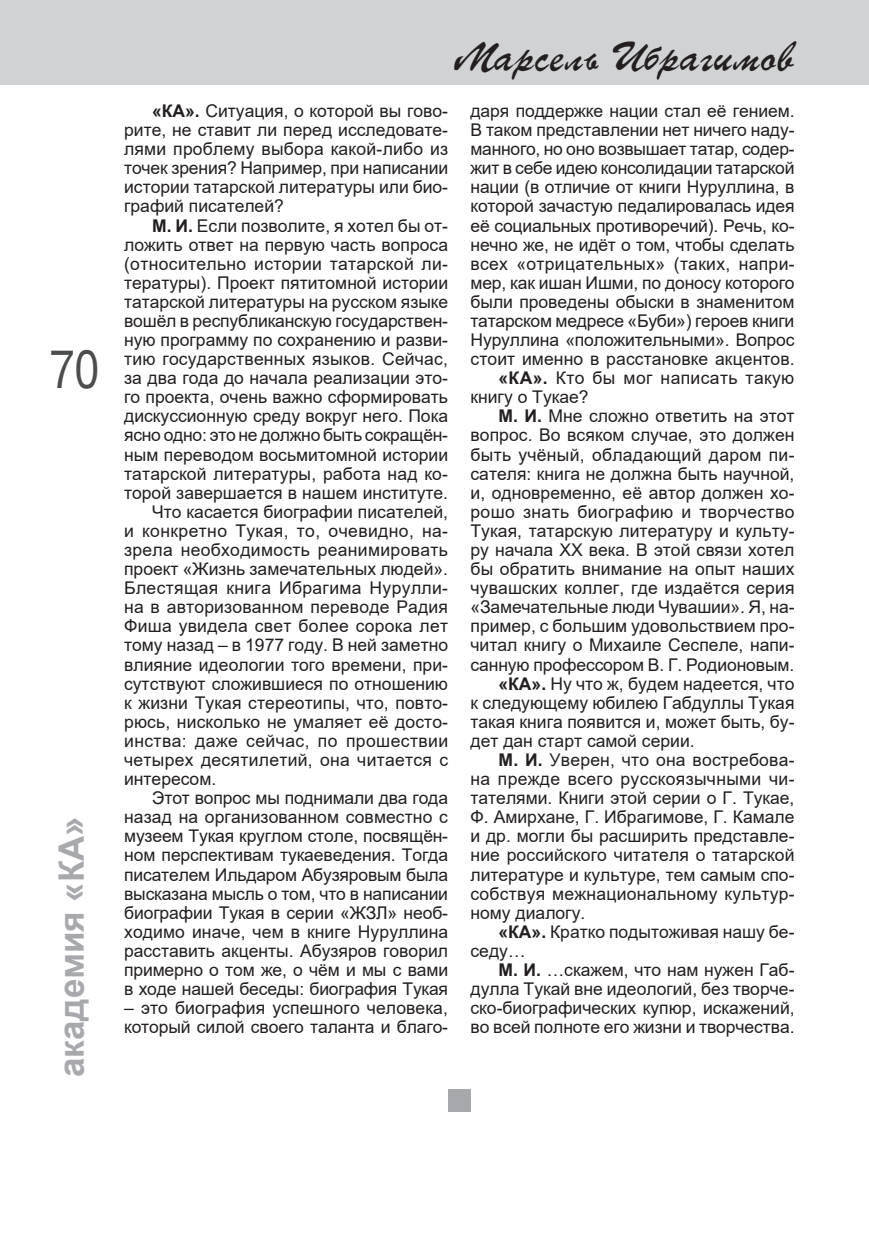
<style>
.page{position:relative;width:869px;height:1241px;background:#fff}
.page>*{position:absolute;margin:0;border:0;box-sizing:border-box;transform-origin:0 0}
.t1{font:49px "TT Arial";color:#4b4c4d;scale:.8 1}
.t2{font:42px "TT Parsec";color:#231f20}
.t3{font:700 35px "Arial";color:#a8a9ad}
.t4{font:17.5px/19.1px "Arial";color:#231f20;text-align:justify}
.t5{font:17.5px "Arial";letter-spacing:.02em;color:#231f20}
.t6{font:17.5px "Arial";letter-spacing:.025em;color:#231f20}
.t7{font:17.5px "Arial";letter-spacing:-.02em;color:#231f20}
.s1{font-weight:700}
</style>
<div class="page">
<div style="left:0;top:0;width:868px;height:84px;background:#d1d2d4"></div>
<div style="left:448px;top:1089px;width:22px;height:22px;background:#a8a9ad"></div>
<h1 class="t1" style="left:50px;top:342px;width:63px">70</h1>
<h3 class="t3" style="left:52px;top:1076px;width:262px;rotate:-90deg">академия-«КА»</h3>
<h2 class="t2" style="left:453px;top:32px;width:342px">Марсель Ибрагимов</h2>
<p class="t4" style="left:124px;top:101px;width:325px;text-indent:28px"><span class="s1">«КА».</span> Ситуация, о которой вы гово&shy;рите, не ставит ли перед исследовате&shy;лями проблему выбора какой-либо из точек зрения? Например, при написании истории татарской литературы или био&shy;графий писателей?</p>
<p class="t4" style="left:152px;top:216px;width:297px"><span class="s1">М. И.</span> Если позволите, я хотел бы от-</p>
<p class="t4" style="left:124px;top:235px;width:325px">ложить ответ на первую часть вопроса</p>
<p class="t5" style="left:124px;top:254px;width:325px">(относительно истории татарской ли-</p>
<p class="t4" style="left:124px;top:273px;width:325px">тературы). Проект пятитомной истории</p>
<p class="t4" style="left:124px;top:292px;width:325px">татарской литературы на русском языке</p>
<p class="t4" style="left:124px;top:311px;width:325px">вошёл в республиканскую государствен-</p>
<p class="t4" style="left:124px;top:330px;width:325px">ную программу по сохранению и разви-</p>
<p class="t4" style="left:124px;top:349px;width:325px">тию государственных языков. Сейчас,</p>
<p class="t4" style="left:124px;top:368px;width:325px">за два года до начала реализации это-</p>
<p class="t4" style="left:124px;top:387px;width:325px">го проекта, очень важно сформировать</p>
<p class="t4" style="left:124px;top:407px;width:325px">дискуссионную среду вокруг него. Пока</p>
<p class="t4" style="left:124px;top:426px;width:325px">ясно одно: это не должно быть сокращён-</p>
<p class="t4" style="left:124px;top:445px;width:325px">ным переводом восьмитомной истории</p>
<p class="t4" style="left:124px;top:464px;width:325px">татарской литературы, работа над ко-</p>
<p class="t4" style="left:124px;top:483px;width:325px">торой завершается в нашем институте.</p>
<p class="t4" style="left:152px;top:502px;width:297px">Что касается биографии писателей,</p>
<p class="t6" style="left:124px;top:521px;width:325px">и конкретно Тукая, то, очевидно, на-</p>
<p class="t5" style="left:124px;top:540px;width:325px">зрела необходимость реанимировать</p>
<p class="t4" style="left:124px;top:559px;width:325px">проект «Жизнь замечательных людей».</p>
<p class="t5" style="left:124px;top:578px;width:325px">Блестящая книга Ибрагима Нурулли-</p>
<p class="t4" style="left:124px;top:597px;width:325px">на в авторизованном переводе Радия</p>
<p class="t4" style="left:124px;top:616px;width:325px">Фиша увидела свет более сорока лет</p>
<p class="t4" style="left:124px;top:635px;width:325px">тому назад – в 1977 году. В ней заметно</p>
<p class="t4" style="left:124px;top:654px;width:325px">влияние идеологии того времени, при-</p>
<p class="t4" style="left:124px;top:674px;width:325px">сутствуют сложившиеся по отношению</p>
<p class="t4" style="left:124px;top:693px;width:325px">к жизни Тукая стереотипы, что, повто-</p>
<p class="t4" style="left:124px;top:712px;width:325px">рюсь, нисколько не умаляет её досто-</p>
<p class="t6" style="left:124px;top:731px;width:325px">инства: даже сейчас, по прошествии</p>
<p class="t4" style="left:124px;top:750px;width:325px">четырех десятилетий, она читается с</p>
<p class="t4" style="left:124px;top:769px;width:94px">интересом.</p>
<p class="t4" style="left:152px;top:788px;width:297px">Этот вопрос мы поднимали два года</p>
<p class="t4" style="left:124px;top:807px;width:325px">назад на организованном совместно с</p>
<p class="t4" style="left:124px;top:826px;width:325px">музеем Тукая круглом столе, посвящён-</p>
<p class="t4" style="left:124px;top:845px;width:325px">ном перспективам тукаеведения. Тогда</p>
<p class="t4" style="left:124px;top:864px;width:325px">писателем Ильдаром Абузяровым была</p>
<p class="t4" style="left:124px;top:883px;width:325px">высказана мысль о том, что в написании</p>
<p class="t4" style="left:124px;top:902px;width:325px">биографии Тукая в серии «ЖЗЛ» необ-</p>
<p class="t4" style="left:124px;top:922px;width:325px">ходимо иначе, чем в книге Нуруллина</p>
<p class="t4" style="left:124px;top:941px;width:325px">расставить акценты. Абузяров говорил</p>
<p class="t4" style="left:124px;top:960px;width:325px">примерно о том же, о чём и мы с вами</p>
<p class="t4" style="left:124px;top:979px;width:325px">в ходе нашей беседы: биография Тукая</p>
<p class="t4" style="left:124px;top:998px;width:325px">– это биография успешного человека, который силой своего таланта и благо-</p>
<p class="t4" style="left:470px;top:101px;width:325px">даря поддержке нации стал её гением.</p>
<p class="t4" style="left:470px;top:120px;width:325px">В таком представлении нет ничего наду-</p>
<p class="t4" style="left:470px;top:139px;width:325px">манного, но оно возвышает татар, содер-</p>
<p class="t7" style="left:470px;top:158px;width:325px">жит в себе идею консолидации татарской</p>
<p class="t4" style="left:470px;top:178px;width:325px">нации (в отличие от книги Нуруллина, в</p>
<p class="t4" style="left:470px;top:197px;width:325px">которой зачастую педалировалась идея</p>
<p class="t4" style="left:470px;top:216px;width:325px">её социальных противоречий). Речь, ко-</p>
<p class="t4" style="left:470px;top:235px;width:325px">нечно же, не идёт о том, чтобы сделать</p>
<p class="t4" style="left:470px;top:254px;width:325px">всех «отрицательных» (таких, напри-</p>
<p class="t4" style="left:470px;top:273px;width:325px">мер, как ишан Ишми, по доносу которого</p>
<p class="t4" style="left:470px;top:292px;width:325px">были проведены обыски в знаменитом</p>
<p class="t4" style="left:470px;top:311px;width:325px">татарском медресе «Буби») героев книги</p>
<p class="t4" style="left:470px;top:330px;width:325px">Нуруллина «положительными». Вопрос</p>
<p class="t4" style="left:470px;top:349px;width:325px">стоит именно в расстановке акцентов.</p>
<p class="t5" style="left:498px;top:368px;width:297px"><span class="s1">«КА».</span> Кто бы мог написать такую</p>
<p class="t4" style="left:470px;top:387px;width:120px">книгу о Тукае?</p>
<p class="t4" style="left:498px;top:407px;width:297px"><span class="s1">М. И.</span> Мне сложно ответить на этот</p>
<p class="t4" style="left:470px;top:426px;width:325px">вопрос. Во всяком случае, это должен</p>
<p class="t4" style="left:470px;top:445px;width:325px">быть учёный, обладающий даром пи-</p>
<p class="t4" style="left:470px;top:464px;width:325px">сателя: книга не должна быть научной,</p>
<p class="t4" style="left:470px;top:483px;width:325px">и, одновременно, её автор должен хо-</p>
<p class="t5" style="left:470px;top:502px;width:325px">рошо знать биографию и творчество</p>
<p class="t4" style="left:470px;top:521px;width:325px">Тукая, татарскую литературу и культу-</p>
<p class="t4" style="left:470px;top:540px;width:325px">ру начала XX века. В этой связи хотел</p>
<p class="t4" style="left:470px;top:559px;width:325px">бы обратить внимание на опыт наших</p>
<p class="t4" style="left:470px;top:578px;width:325px">чувашских коллег, где издаётся серия</p>
<p class="t4" style="left:470px;top:597px;width:325px">«Замечательные люди Чувашии». Я, на-</p>
<p class="t4" style="left:470px;top:616px;width:325px">пример, с большим удовольствием про-</p>
<p class="t4" style="left:470px;top:635px;width:325px">читал книгу о Михаиле Сеспеле, напи-</p>
<p class="t4" style="left:470px;top:654px;width:325px">санную профессором В. Г. Родионовым.</p>
<p class="t4" style="left:498px;top:674px;width:297px"><span class="s1">«КА».</span> Ну что ж, будем надеется, что</p>
<p class="t4" style="left:470px;top:693px;width:325px">к следующему юбилею Габдуллы Тукая</p>
<p class="t4" style="left:470px;top:712px;width:325px">такая книга появится и, может быть, бу-</p>
<p class="t4" style="left:470px;top:731px;width:225px">дет дан старт самой серии.</p>
<p class="t4" style="left:498px;top:750px;width:297px"><span class="s1">М. И.</span> Уверен, что она востребова-</p>
<p class="t5" style="left:470px;top:769px;width:325px">на прежде всего русскоязычными чи-</p>
<p class="t4" style="left:470px;top:788px;width:325px">тателями. Книги этой серии о Г. Тукае,</p>
<p class="t4" style="left:470px;top:807px;width:325px">Ф. Амирхане, Г. Ибрагимове, Г. Камале</p>
<p class="t4" style="left:470px;top:826px;width:325px">и др. могли бы расширить представле-</p>
<p class="t4" style="left:470px;top:845px;width:325px">ние российского читателя о татарской</p>
<p class="t4" style="left:470px;top:864px;width:325px">литературе и культуре, тем самым спо-</p>
<p class="t4" style="left:470px;top:883px;width:325px">собствуя межнациональному культур-</p>
<p class="t4" style="left:470px;top:902px;width:116px">ному диалогу.</p>
<p class="t4" style="left:498px;top:922px;width:297px"><span class="s1">«КА».</span> Кратко подытоживая нашу бе-</p>
<p class="t4" style="left:470px;top:941px;width:56px">седу…</p>
<p class="t4" style="left:498px;top:960px;width:297px"><span class="s1">М. И.</span> …скажем, что нам нужен Габ-</p>
<p class="t4" style="left:470px;top:979px;width:325px">дулла Тукай вне идеологий, без творче-</p>
<p class="t4" style="left:470px;top:998px;width:325px">ско-биографических купюр, искажений,</p>
<p class="t4" style="left:470px;top:1017px;width:325px">во всей полноте его жизни и творчества.</p>
</div>
